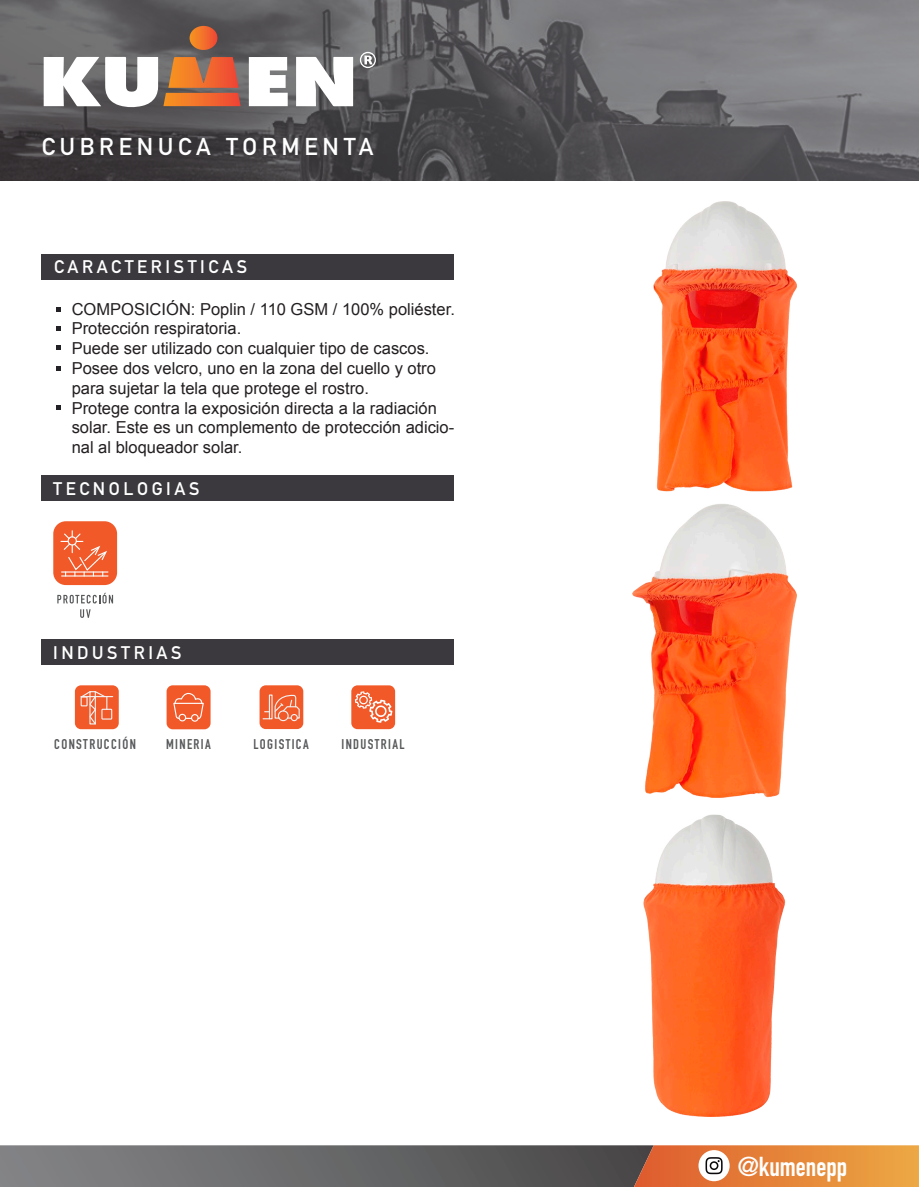
<style>
.page{position:relative;width:919px;height:1187px;background:#fff}
.page>*{position:absolute;margin:0;border:0;box-sizing:border-box;transform-origin:0 0}
.t1{font:700 27px "DIN Condensed";color:#fff}
.t2{font:700 24px "DIN Alternate";letter-spacing:.2em;color:#fff}
.t3{font:700 18px "DIN Alternate";letter-spacing:.2em;color:#fff}
.t4{font:16.5px/19.8px "Arial";color:#231f20}
.t5{font:700 13.95px "DIN Condensed";letter-spacing:.1em;color:#57585a}
</style>
<div class="page">
<svg style="left:0;top:1145px;width:918px;height:41px;background:#8d725f"></svg>
<div style="left:42px;top:254px;width:412px;height:25px;background:#3b393e"></div>
<div style="left:42px;top:475px;width:412px;height:25px;background:#3b393e"></div>
<svg style="left:56px;top:307px;width:5px;height:5px"></svg>
<svg style="left:56px;top:326px;width:5px;height:4px"></svg>
<svg style="left:56px;top:345px;width:5px;height:5px"></svg>
<svg style="left:56px;top:366px;width:5px;height:4px"></svg>
<svg style="left:56px;top:405px;width:5px;height:5px"></svg>
<div style="left:53px;top:521px;width:64px;height:64px;background:#f15929;border-radius:13px"></div>
<hr style="left:62px;top:571px;width:46px;height:1px;background:#fff">
<hr style="left:62px;top:575px;width:46px;height:1px;background:#fff">
<svg style="left:61px;top:530px;width:46px;height:46px"></svg>
<svg style="left:57px;top:592px;width:56px;height:11px"></svg>
<svg style="left:80px;top:609px;width:11px;height:9px"></svg>
<div style="left:42px;top:639px;width:412px;height:25px;background:#3b393e"></div>
<div style="left:75px;top:685px;width:44px;height:44px;background:#f15929;border-radius:6px"></div>
<div style="left:101px;top:708px;width:11px;height:11px;border:1px solid #f2f3f4"></div>
<hr style="left:81px;top:696px;width:32px;height:1px;background:#f2f3f4">
<svg style="left:80px;top:691px;width:27px;height:34px"></svg>
<div style="left:259px;top:685px;width:44px;height:44px;background:#f15929;border-radius:6px"></div>
<div style="left:278px;top:710px;width:11px;height:11px;border:1px solid #f2f3f4;border-radius:50%"></div>
<div style="left:290px;top:714px;width:8px;height:7px;border:1px solid #f2f3f4;border-radius:50%"></div>
<svg style="left:263px;top:694px;width:37px;height:25px"></svg>
<div style="left:166px;top:685px;width:44px;height:44px;background:#f15929;border-radius:6px"></div>
<svg style="left:173px;top:692px;width:31px;height:30px"></svg>
<div style="left:351px;top:685px;width:44px;height:44px;background:#f15929;border-radius:6px"></div>
<svg style="left:355px;top:691px;width:37px;height:31px"></svg>
<svg style="left:0;top:0;width:918px;height:180px;background:#605f62"></svg>
<svg style="left:360px;top:52px;width:16px;height:16px"></svg>
<svg style="left:296px;top:57px;width:57px;height:49px"></svg>
<svg style="left:249px;top:57px;width:39px;height:49px"></svg>
<svg style="left:44px;top:57px;width:196px;height:51px"></svg>
<svg style="left:189px;top:26px;width:28px;height:24px"></svg>
<img style="left:632px;top:201px;width:164px;height:914px">
<h2 class="t2" style="left:42px;top:128px;width:333px">CUBRENUCA TORMENTA</h2>
<p class="t3" style="left:54px;top:253px;width:194px">CARACTERISTICAS</p>
<p class="t4" style="left:72px;top:299px;width:385px">COMPOSICIÓN: Poplin / 110 GSM / 100% poliéster.<br>Protección respiratoria.<br>Puede ser utilizado con cualquier tipo de cascos.<br>Posee dos velcro, uno en la zona del cuello y otro para sujetar la tela que protege el rostro.<br>Protege contra la exposición directa a la radiación solar. Este es un complemento de protección adicio&shy;nal al bloqueador solar.</p>
<p class="t3" style="left:53px;top:474px;width:148px">TECNOLOGIAS</p>
<p class="t3" style="left:53px;top:638px;width:130px">INDUSTRIAS</p>
<p class="t5" style="left:54px;top:734px;width:83px">CONSTRUCCIÓN</p>
<p class="t5" style="left:166px;top:734px;width:46px">MINERIA</p>
<p class="t5" style="left:253px;top:734px;width:57px">LOGISTICA</p>
<p class="t5" style="left:341px;top:734px;width:65px">INDUSTRIAL</p>
<h1 class="t1" style="left:737px;top:1147px;width:112px">@kumenepp</h1>
</div>
